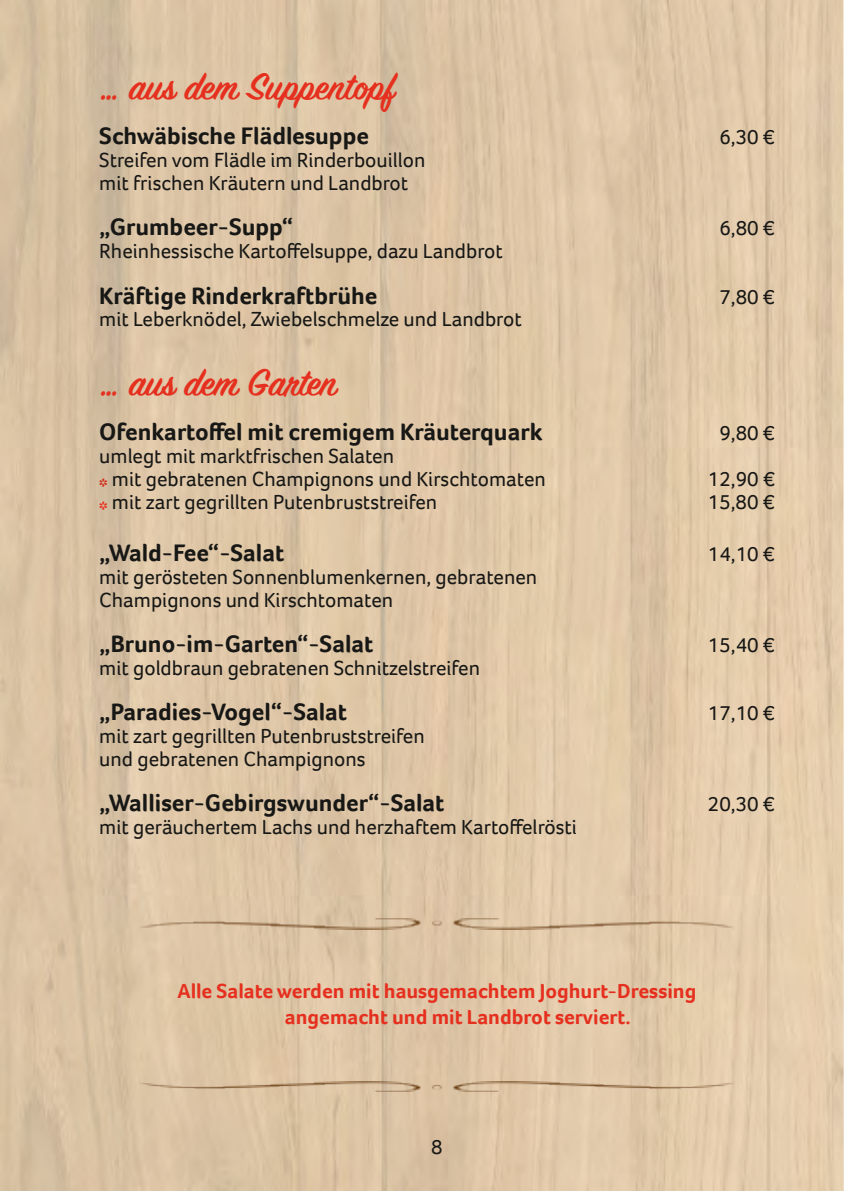
<style>
.page{position:relative;width:844px;height:1191px;background:#fff}
.page>*{position:absolute;margin:0;border:0;box-sizing:border-box;transform-origin:0 0}
.t1{font:600 42px "Sign Painter House Script";color:#e6301f}
.t2{font:700 24.5px "Foco";color:#171715}
.t3{font:21px/22.8px "Foco";color:#171715}
.t4{font:700 21px/25.2px "Foco";color:#e6301f}
.s1{font-weight:900;color:#d32d1c}
.s2{font-weight:900;color:#e6301f}
</style>
<div class="page">
<img style="left:0;top:0;width:843px;height:1191px">
<hr style="left:843px;top:0;width:1px;height:1191px;background:#eddabc">
<img style="left:139px;top:919px;width:595px;height:10px">
<img style="left:139px;top:1081px;width:595px;height:10px">
<h1 class="t1" style="left:99px;top:69px;width:297px">… aus dem Suppentopf</h1>
<p class="t2" style="left:99px;top:127px;width:271px">Schwäbische Flädlesuppe</p>
<p class="t3" style="left:719px;top:129px;width:57px">6,30 €</p>
<p class="t3" style="left:99px;top:151px;width:327px">Streifen vom Flädle im Rinderbouillon mit frischen Kräutern und Landbrot</p>
<p class="t2" style="left:99px;top:218px;width:195px">„Grumbeer-Supp“</p>
<p class="t3" style="left:719px;top:220px;width:57px">6,80 €</p>
<p class="t3" style="left:99px;top:242px;width:405px">Rheinhessische Kartoffelsuppe, dazu Landbrot</p>
<p class="t2" style="left:99px;top:286px;width:280px">Kräftige Rinderkraftbrühe</p>
<p class="t3" style="left:719px;top:288px;width:57px">7,80 €</p>
<p class="t3" style="left:99px;top:311px;width:424px">mit Leberknödel, Zwiebelschmelze und Landbrot</p>
<h1 class="t1" style="left:99px;top:365px;width:239px">… aus dem Garten</h1>
<p class="t2" style="left:99px;top:423px;width:444px">Ofenkartoffel mit cremigem Kräuterquark</p>
<p class="t3" style="left:719px;top:424px;width:57px">9,80 €</p>
<p class="t3" style="left:99px;top:447px;width:448px">umlegt mit marktfrischen Salaten<br><span class="s1">*</span> mit gebratenen Champignons und Kirschtomaten</p>
<p class="t3" style="left:707px;top:470px;width:68px">12,90 €</p>
<p class="t3" style="left:99px;top:493px;width:339px"><span class="s2">*</span> mit zart gegrillten Putenbruststreifen</p>
<p class="t3" style="left:707px;top:493px;width:68px">15,80 €</p>
<p class="t2" style="left:99px;top:543px;width:186px">„Wald-Fee“-Salat</p>
<p class="t3" style="left:707px;top:545px;width:68px">14,10 €</p>
<p class="t3" style="left:99px;top:568px;width:439px">mit gerösteten Sonnenblumenkernen, gebratenen<br>Champignons und Kirschtomaten</p>
<p class="t2" style="left:99px;top:634px;width:275px">„Bruno-im-Garten“-Salat</p>
<p class="t3" style="left:707px;top:636px;width:68px">15,40 €</p>
<p class="t3" style="left:99px;top:659px;width:382px">mit goldbraun gebratenen Schnitzelstreifen</p>
<p class="t2" style="left:99px;top:703px;width:249px">„Paradies-Vogel“-Salat</p>
<p class="t3" style="left:707px;top:704px;width:68px">17,10 €</p>
<p class="t3" style="left:99px;top:727px;width:327px">mit zart gegrillten Putenbruststreifen und gebratenen Champignons</p>
<p class="t2" style="left:99px;top:794px;width:346px">„Walliser-Gebirgswunder“-Salat</p>
<p class="t3" style="left:707px;top:795px;width:68px">20,30 €</p>
<p class="t3" style="left:99px;top:818px;width:479px">mit geräuchertem Lachs und herzhaftem Kartoffelrösti</p>
<p class="t4" style="left:285px;top:981px;width:413px;text-indent:-107px">Alle Salate werden mit hausgemachtem Joghurt-Dressing angemacht und mit Landbrot serviert.</p>
<p class="t3" style="left:431px;top:1138px;width:13px">8</p>
</div>
